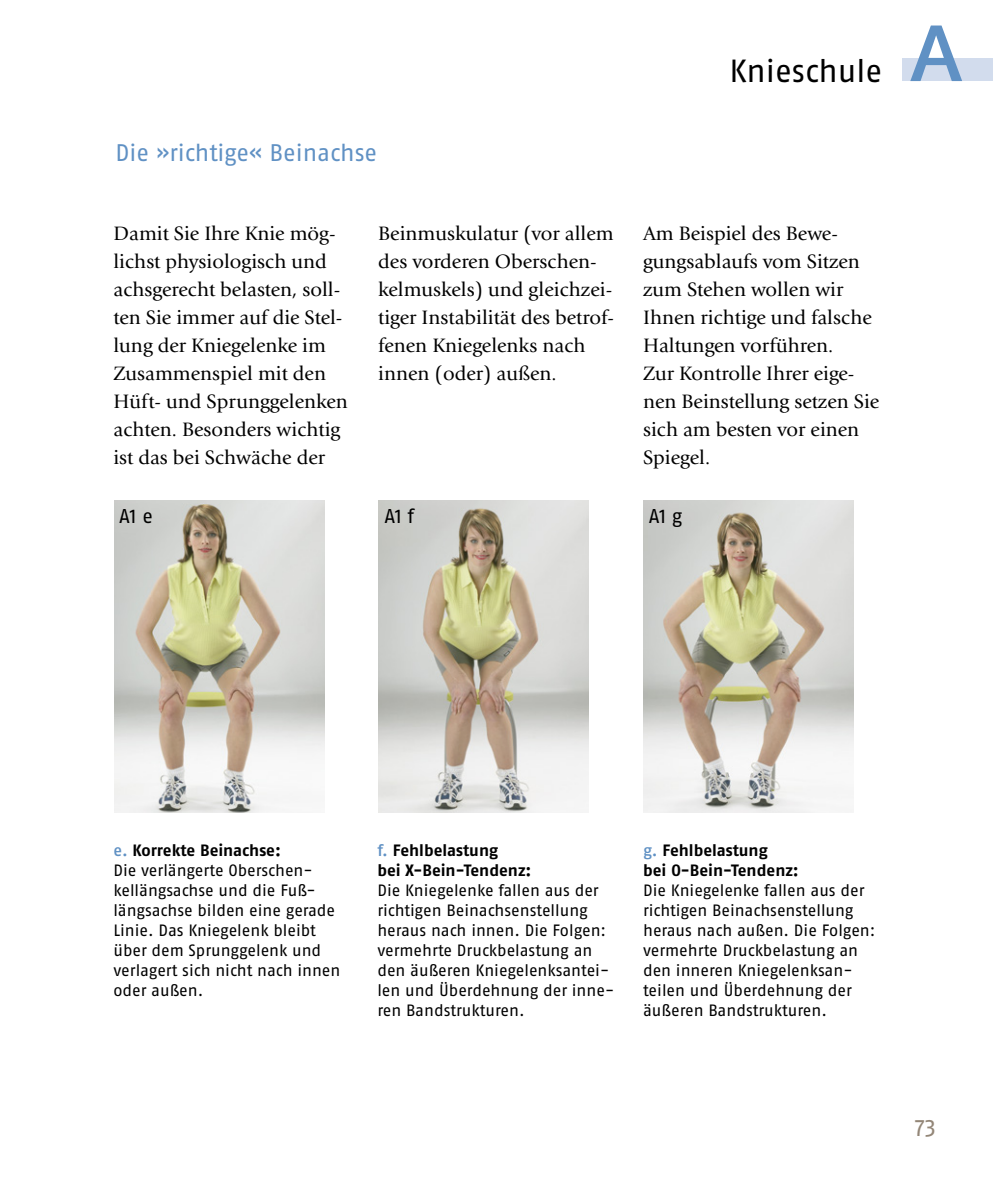
<style>
.page{position:relative;width:993px;height:1191px;background:#fff}
.page>*{position:absolute;margin:0;border:0;box-sizing:border-box;transform-origin:0 0}
.t1{font:32px "Fago Pro";color:#000}
.übungen_subhead{font:24px "Fago Pro";letter-spacing:-.005em;color:#6091c4}
.t2{font:24px "Fago Pro";color:#938677}
.Giovanni_Flatter{font:20px/28px "Giovanni EF";color:#000}
.Flex_Flatter{font:20px "Fago Pro";color:#000}
.übungen_Bilduntersch{font:16.4px/20px "Fago Pro";color:#000}
.übungen_Bilduntersch-2{font:700 16.4px/20px "Fago Pro";letter-spacing:-.005em;color:#000}
.s1{font-weight:600;color:#6091c4}
.s2{font-weight:700}
</style>
<div class="page">
<div style="left:901px;top:58px;width:91px;height:23px;background:#d2dced"></div>
<svg style="left:910px;top:26px;width:51px;height:55px"></svg>
<img style="left:378px;top:501px;width:210px;height:312px">
<img style="left:114px;top:501px;width:210px;height:312px">
<img style="left:643px;top:501px;width:209px;height:312px">
<p class="übungen_subhead" style="left:115px;top:138px;width:263px">Die »richtige« Beinachse</p>
<h1 class="t1" style="left:729px;top:52px;width:154px">Knieschule</h1>
<p class="Giovanni_Flatter" style="left:113px;top:219px;width:236px">Damit Sie Ihre Knie mög&shy;lichst physiologisch und achsgerecht belasten, soll&shy;ten Sie immer auf die Stel&shy;lung der Kniegelenke im<br>Zusammenspiel mit den<br>Hüft- und Sprunggelenken achten. Besonders wichtig</p>
<p class="Giovanni_Flatter" style="left:113px;top:443px;width:213px">ist das bei Schwäche der</p>
<p class="Giovanni_Flatter" style="left:378px;top:219px;width:237px">Beinmuskulatur (vor allem des vorderen Oberschen&shy;kelmuskels) und gleichzei&shy;tiger Instabilität des betrof&shy;fenen Kniegelenks nach innen (oder) außen.</p>
<p class="Giovanni_Flatter" style="left:643px;top:219px;width:238px">Am Beispiel des Bewe&shy;gungsablaufs vom Sitzen zum Stehen wollen wir<br>Ihnen richtige und falsche<br>Haltungen vorführen.<br>Zur Kontrolle Ihrer eige&shy;nen Beinstellung setzen Sie sich am besten vor einen<br>Spiegel.</p>
<p class="Flex_Flatter" style="left:119px;top:503px;width:35px">A1 e</p>
<p class="Flex_Flatter" style="left:384px;top:503px;width:31px">A1 f</p>
<p class="Flex_Flatter" style="left:648px;top:503px;width:35px">A1 g</p>
<p class="übungen_Bilduntersch" style="left:113px;top:840px;width:228px"><span class="s1">e.</span> <span class="s2">Korrekte Beinachse:<br></span>Die verlängerte Oberschen&shy;kellängsachse und die Fuß&shy;längsachse bilden eine gerade<br>Linie. Das Kniegelenk bleibt über dem Sprunggelenk und verlagert sich nicht nach innen oder außen.</p>
<p class="übungen_Bilduntersch" style="left:377px;top:840px;width:238px"><span class="s1">f.</span> <span class="s2">Fehlbelastung<br>bei X-Bein-Tendenz:<br></span>Die Kniegelenke fallen aus der richtigen Beinachsenstellung heraus nach innen. Die Folgen: vermehrte Druckbelastung an den äußeren Kniegelenksantei&shy;len und Überdehnung der inne&shy;ren Bandstrukturen.</p>
<p class="übungen_Bilduntersch-2" style="left:643px;top:840px;width:157px"><span class="s1">g.</span> Fehlbelastung<br>bei O-Bein-Tendenz:</p>
<p class="übungen_Bilduntersch" style="left:643px;top:880px;width:234px">Die Kniegelenke fallen aus der richtigen Beinachsenstellung heraus nach außen. Die Folgen: vermehrte Druckbelastung an den inneren Kniegelenksan&shy;teilen und Überdehnung der äußeren Bandstrukturen.</p>
<h2 class="t2" style="left:914px;top:1112px;width:23px">73</h2>
</div>
